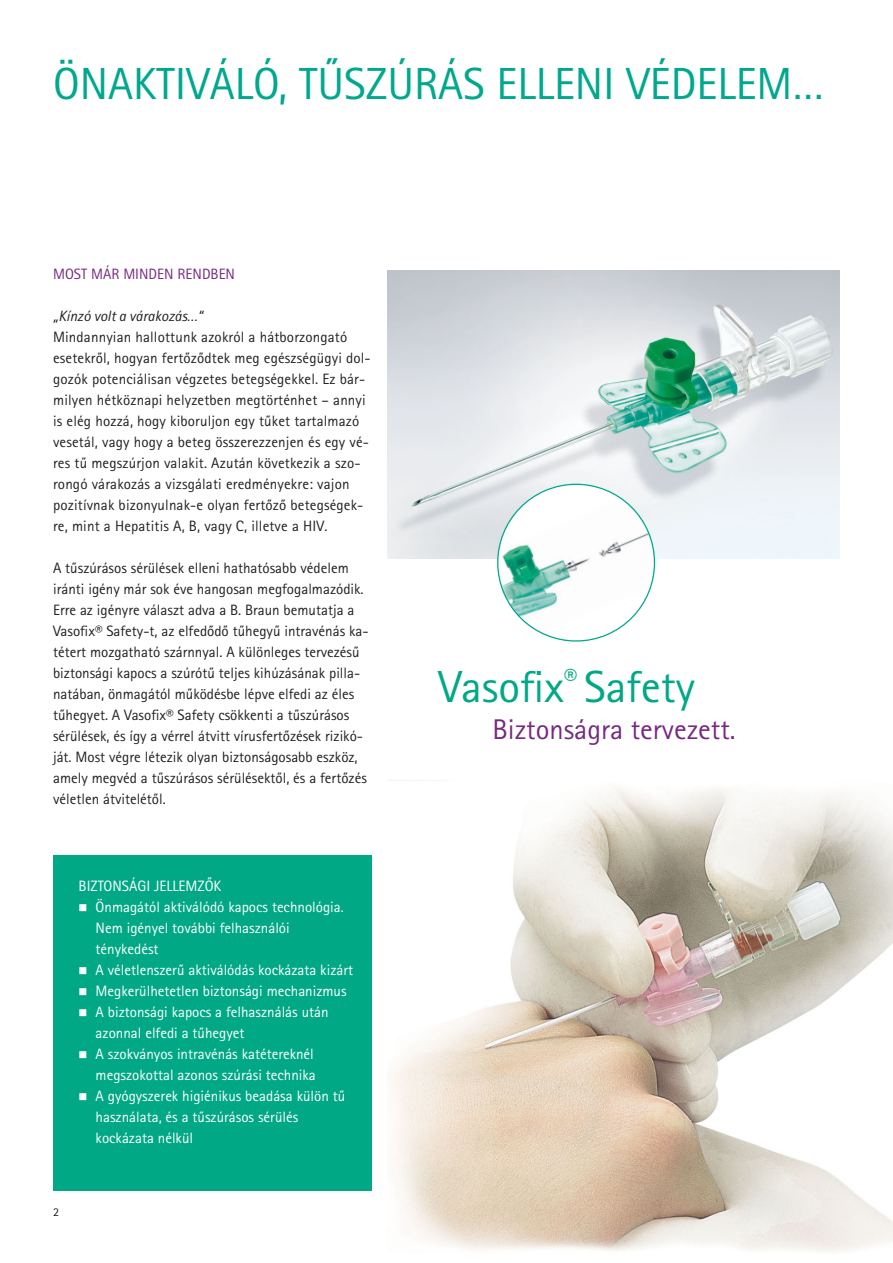
<style>
.page{position:relative;width:893px;height:1263px;background:#fff}
.page>*{position:absolute;margin:0;border:0;box-sizing:border-box;transform-origin:0 0}
.t1{font:45px "Rotis Sans Serif Pro";color:#00a88e}
.t2{font:45px "Rotis Sans Serif Pro";color:#00a886}
.t3{font:28.5px "Rotis Sans Serif Pro";color:#772982}
.t4{font:15px/21px "Rotis Sans Serif Pro";color:#231f20}
.t5{font:15px/21px "Rotis Sans Serif Pro";color:#fff}
.t6{font:italic 15px "Rotis Sans Serif Pro";color:#231f20}
.t7{font:15px "Rotis Sans Serif Pro";color:#772982}
.t8{font:12px "Rotis Sans Serif CE55 A";color:#231f20}
</style>
<div class="page">
<img style="left:387px;top:780px;width:506px;height:472px">
<div style="left:53px;top:855px;width:319px;height:336px;background:#00a886"></div>
<img style="left:387px;top:270px;width:453px;height:289px">
<svg style="left:487px;top:474px;width:178px;height:168px"></svg>
<h1 class="t1" style="left:53px;top:67px;width:772px">ÖNAKTIVÁLÓ, TŰSZÚRÁS ELLENI VÉDELEM…</h1>
<p class="t7" style="left:53px;top:269px;width:183px">MOST MÁR MINDEN RENDBEN</p>
<p class="t6" style="left:53px;top:307px;width:151px">„Kínzó volt a várakozás…“</p>
<p class="t4" style="left:53px;top:328px;width:319px">Mindannyian hallottunk azokról a hátborzongató esetekről, hogyan fertőződtek meg egészség ügyi dol&shy;gozók potenciálisan végzetes betegségekkel. Ez bár&shy;milyen hétköznapi helyzetben megtörténhet – annyi is elég hozzá, hogy kiboruljon egy tűket tartalmazó vesetál, vagy hogy a beteg össze rezzenjen és egy vé&shy;res tű megszúrjon valakit. Azután következik a szo&shy;rongó várakozás a vizsgálati eredményekre: vajon pozitívnak bizonyulnak-e olyan fertőző betegségek&shy;re, mint a Hepatitis A, B, vagy C, illetve a HIV.</p>
<p class="t4" style="left:53px;top:559px;width:317px">A tűszúrásos sérülések elleni hathatósabb védelem iránti igény már sok éve hangosan megfogalmazódik.<br>Erre az igényre választ adva a B. Braun bemutatja a Vasofix® Safety-t, az elfedődő tűhegyű intravénás ka&shy;tétert mozgatható szárnnyal. A különleges tervezésű biztonsági kapocs a szúrótű teljes kihúzásának pilla&shy;natában, önmagától működésbe lépve elfedi az éles tűhegyet. A Vasofix® Safety csökkenti a tűszúrásos sérülések, és így a vérrel átvitt vírus fertőzések rizikó&shy;ját. Most végre létezik olyan biztonságosabb eszköz, amely megvéd a tűszúrásos sérülésektől, és a fertőzés véletlen átvitelétől.</p>
<p class="t5" style="left:96px;top:876px;width:259px;text-indent:-17px">BIZTONSÁGI JELLEMZŐK<br>Önmagától aktiválódó kapocs technológia.<br>Nem igényel további felhasználói ténykedést<br>A véletlenszerű aktiválódás kockázata kizárt Megkerülhetetlen biztonsági mechanizmus A biztonsági kapocs a felhasználás után azonnal elfedi a tűhegyet<br>A szokványos intravénás katétereknél megszokottal azonos szúrási technika<br>A gyógyszerek higiénikus beadása külön tű használata, és a tűszúrásos sérülés kockázata nélkül</p>
<p class="t8" style="left:53px;top:1205px;width:7px">2</p>
<h1 class="t2" style="left:438px;top:670px;width:258px">Vasofix<sup>®</sup> Safety</h1>
<h2 class="t3" style="left:492px;top:718px;width:245px">Biztonságra tervezett.</h2>
</div>
